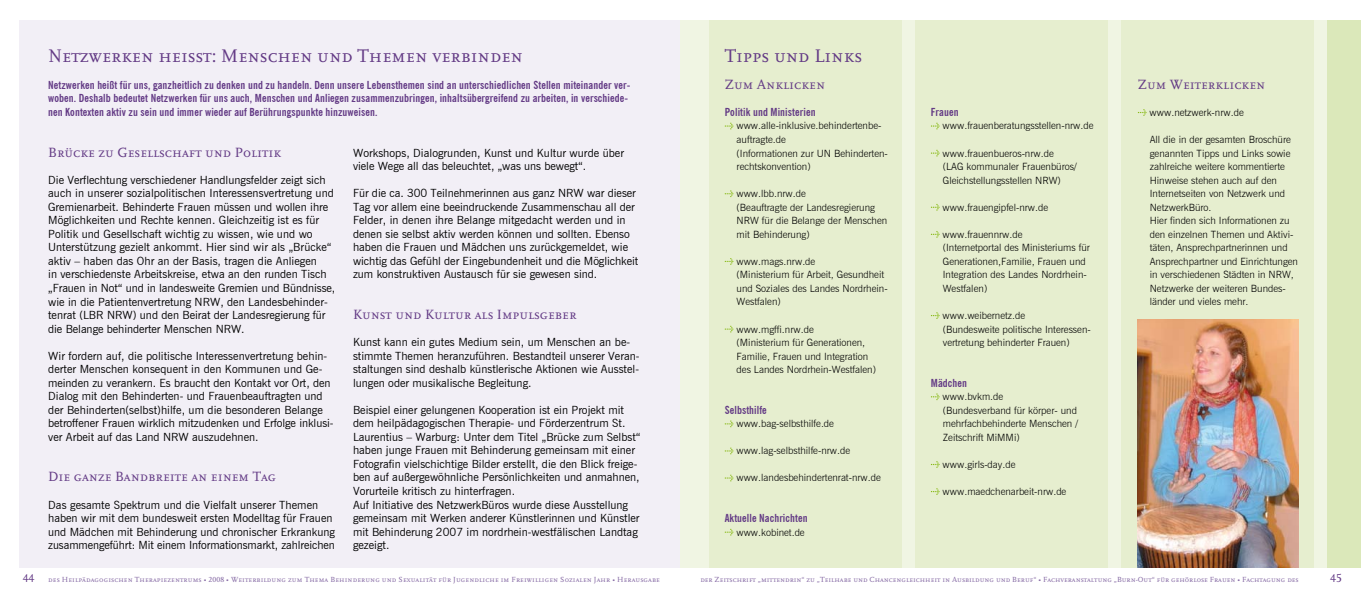
<style>
.page{position:relative;width:1361px;height:596px;background:#fff}
.page>*{position:absolute;margin:0;border:0;box-sizing:border-box;transform-origin:0 0}
.t1{font:19px "Scala LF Caps";color:#633a85}
.t2{font:14px "Scala LF Caps";color:#633a85}
.t3{font:12px "Scala LF Caps";color:#633a85}
.t4{font:11.3px/13.5px "News Gothic BT";color:#000}
.t5{font:700 condensed 11px/13.5px "News Gothic BT";letter-spacing:.01em;color:#633a85}
.t6{font:300 10px/13.5px "News Gothic BT";color:#000}
.t7{font:7.7px "Scala LF Caps";letter-spacing:.01em;color:#8468a3}
.s1{font-size:12px;color:#633a85}
</style>
<div class="page">
<div style="left:20px;top:20px;width:660px;height:547px;background:#f1eef5"></div>
<div style="left:1327px;top:20px;width:34px;height:547px;background:#dbe8ba"></div>
<div style="left:680px;top:20px;width:647px;height:547px;background:#f0f5e3"></div>
<div style="left:1121px;top:20px;width:192px;height:547px;background:#e6eecf"></div>
<div style="left:915px;top:20px;width:192px;height:547px;background:#e6eecf"></div>
<div style="left:709px;top:20px;width:192px;height:547px;background:#e6eecf"></div>
<img style="left:1137px;top:319px;width:161px;height:248px">
<svg style="left:1138px;top:109px;width:8px;height:7px"></svg>
<svg style="left:725px;top:122px;width:8px;height:7px"></svg>
<svg style="left:725px;top:190px;width:8px;height:7px"></svg>
<svg style="left:725px;top:258px;width:8px;height:7px"></svg>
<svg style="left:725px;top:325px;width:8px;height:7px"></svg>
<svg style="left:725px;top:420px;width:8px;height:7px"></svg>
<svg style="left:725px;top:447px;width:8px;height:7px"></svg>
<svg style="left:725px;top:474px;width:8px;height:7px"></svg>
<svg style="left:725px;top:528px;width:8px;height:7px"></svg>
<svg style="left:931px;top:122px;width:8px;height:7px"></svg>
<svg style="left:931px;top:150px;width:8px;height:6px"></svg>
<svg style="left:931px;top:204px;width:8px;height:6px"></svg>
<svg style="left:931px;top:231px;width:8px;height:6px"></svg>
<svg style="left:931px;top:312px;width:8px;height:7px"></svg>
<svg style="left:931px;top:393px;width:8px;height:7px"></svg>
<svg style="left:931px;top:461px;width:8px;height:6px"></svg>
<svg style="left:931px;top:488px;width:8px;height:6px"></svg>
<h1 class="t1" style="left:48px;top:46px;width:476px">Netzwerken heißt: Menschen und Themen verbinden</h1>
<p class="t5" style="left:48px;top:78px;width:584px">Netzwerken heißt für uns, ganzheitlich zu denken und zu handeln. Denn unsere Lebensthemen sind an unterschiedlichen Stellen miteinander ver&shy;woben. Deshalb bedeutet Netzwerken für uns auch, Menschen und Anliegen zusammenzubringen, inhaltsübergreifend zu arbeiten, in verschiede&shy;nen Kontexten aktiv zu sein und immer wieder auf Berührungspunkte hinzuweisen.</p>
<p class="t2" style="left:48px;top:144px;width:235px">Brücke zu Gesellschaft und Politik</p>
<p class="t4" style="left:48px;top:173px;width:289px">Die Verflechtung verschiedener Handlungsfelder zeigt sich auch in unserer sozialpolitischen Interessensvertretung und Gremienarbeit. Behinderte Frauen müssen und wollen ihre Möglichkeiten und Rechte kennen. Gleichzeitig ist es für Politik und Gesellschaft wichtig zu wissen, wie und wo Unterstützung gezielt ankommt. Hier sind wir als „Brücke“ aktiv – haben das Ohr an der Basis, tragen die Anliegen<br>in verschiedenste Arbeitskreise, etwa an den runden Tisch „Frauen in Not“ und in landesweite Gremien und Bündnisse, wie in die Patientenvertretung NRW, den Landesbehinder&shy;tenrat (LBR NRW) und den Beirat der Landesregierung für die Belange behinderter Menschen NRW.</p>
<p class="t4" style="left:48px;top:348px;width:287px">Wir fordern auf, die politische Interessenvertretung behin&shy;derter Menschen konsequent in den Kommunen und Ge&shy;meinden zu verankern. Es braucht den Kontakt vor Ort, den Dialog mit den Behinderten- und Frauenbeauftragten und der Behinderten(selbst)hilfe, um die besonderen Belange betroffener Frauen wirklich mitzudenken und Erfolge inklusi&shy;ver Arbeit auf das Land NRW auszudehnen.</p>
<p class="t2" style="left:48px;top:469px;width:229px">Die ganze Bandbreite an einem Tag</p>
<p class="t4" style="left:48px;top:497px;width:288px">Das gesamte Spektrum und die Vielfalt unserer Themen haben wir mit dem bundesweit ersten Modelltag für Frauen und Mädchen mit Behinderung und chronischer Erkrankung zusammengeführt: Mit einem Informationsmarkt, zahlreichen</p>
<p class="t4" style="left:353px;top:146px;width:272px">Workshops, Dialogrunden, Kunst und Kultur wurde über viele Wege all das beleuchtet, „was uns bewegt“.</p>
<p class="t4" style="left:353px;top:186px;width:287px">Für die ca. 300 Teilnehmerinnen aus ganz NRW war dieser Tag vor allem eine beeindruckende Zusammenschau all der Felder, in denen ihre Belange mitgedacht werden und in denen sie selbst aktiv werden können und sollten. Ebenso haben die Frauen und Mädchen uns zurückgemeldet, wie wichtig das Gefühl der Eingebundenheit und die Möglichkeit zum konstruktiven Austausch für sie gewesen sind.</p>
<p class="t2" style="left:353px;top:306px;width:225px">Kunst und Kultur als Impulsgeber</p>
<p class="t4" style="left:353px;top:335px;width:288px">Kunst kann ein gutes Medium sein, um Menschen an be&shy;stimmte Themen heranzuführen. Bestandteil unserer Veran&shy;staltungen sind deshalb künstlerische Aktionen wie Ausstel&shy;lungen oder musikalische Begleitung.</p>
<p class="t4" style="left:353px;top:402px;width:289px">Beispiel einer gelungenen Kooperation ist ein Projekt mit dem heilpädagogischen Therapie- und Förderzentrum St.<br>Laurentius – Warburg: Unter dem Titel „Brücke zum Selbst“ haben junge Frauen mit Behinderung gemeinsam mit einer Fotografin vielschichtige Bilder erstellt, die den Blick freige&shy;ben auf außergewöhnliche Persönlichkeiten und anmahnen, Vorurteile kritisch zu hinterfragen.<br>Auf Initiative des NetzwerkBüros wurde diese Ausstellung gemeinsam mit Werken anderer Künstlerinnen und Künstler mit Behinderung 2007 im nordrhein-westfälischen Landtag gezeigt.</p>
<h1 class="t1" style="left:725px;top:45px;width:139px">Tipps und Links</h1>
<p class="t2" style="left:725px;top:77px;width:102px">Zum Anklicken</p>
<p class="t5" style="left:725px;top:105px;width:92px">Politik und Ministerien</p>
<p class="t6" style="left:736px;top:119px;width:153px">www.alle-inklusive.behindertenbe&shy;auftragte.de<br>(Informationen zur UN Behinderten&shy;rechtskonvention)</p>
<p class="t6" style="left:736px;top:187px;width:152px">www.lbb.nrw.de<br>(Beauftragte der Landesregierung<br>NRW für die Belange der Menschen mit Behinderung)</p>
<p class="t6" style="left:736px;top:254px;width:153px">www.mags.nrw.de<br>(Ministerium für Arbeit, Gesundheit und Soziales des Landes Nordrhein-<br>Westfalen)</p>
<p class="t6" style="left:736px;top:322px;width:141px">www.mgffi.nrw.de<br>(Ministerium für Generationen,<br>Familie, Frauen und Integration des Landes Nordrhein-Westfalen)</p>
<p class="t5" style="left:725px;top:402px;width:44px">Selbsthilfe</p>
<p class="t6" style="left:736px;top:416px;width:99px">www.bag-selbsthilfe.de</p>
<p class="t6" style="left:736px;top:443px;width:115px">www.lag-selbsthilfe-nrw.de</p>
<p class="t6" style="left:736px;top:471px;width:146px">www.landesbehindertenrat-nrw.de</p>
<p class="t5" style="left:725px;top:511px;width:84px">Aktuelle Nachrichten</p>
<p class="t6" style="left:736px;top:525px;width:70px">www.kobinet.de</p>
<p class="t5" style="left:931px;top:105px;width:29px">Frauen</p>
<p class="t6" style="left:942px;top:119px;width:152px">www.frauenberatungsstellen-nrw.de</p>
<p class="t6" style="left:942px;top:146px;width:136px">www.frauenbueros-nrw.de (LAG kommunaler Frauenbüros/<br>Gleichstellungsstellen NRW)</p>
<p class="t6" style="left:942px;top:200px;width:107px">www.frauengipfel-nrw.de</p>
<p class="t6" style="left:942px;top:227px;width:149px">www.frauennrw.de<br>(Internetportal des Ministeriums für<br>Generationen,Familie, Frauen und<br>Integration des Landes Nordrhein-<br>Westfalen)</p>
<p class="t6" style="left:942px;top:308px;width:150px">www.weibernetz.de<br>(Bundesweite politische Interessen&shy;vertretung behinderter Frauen)</p>
<p class="t5" style="left:931px;top:375px;width:38px">Mädchen</p>
<p class="t6" style="left:942px;top:389px;width:137px">www.bvkm.de<br>(Bundesverband für körper- und mehrfachbehinderte Menschen /<br>Zeitschrift MiMMi)</p>
<p class="t6" style="left:942px;top:457px;width:74px">www.girls-day.de</p>
<p class="t6" style="left:942px;top:484px;width:125px">www.maedchenarbeit-nrw.de</p>
<p class="t2" style="left:1138px;top:77px;width:129px">Zum Weiterklicken</p>
<p class="t6" style="left:1149px;top:105px;width:96px">www.netzwerk-nrw.de</p>
<p class="t6" style="left:1149px;top:132px;width:150px">All die in der gesamten Broschüre genannten Tipps und Links sowie zahlreiche weitere kommentierte<br>Hinweise stehen auch auf den<br>Internetseiten von Netzwerk und<br>NetzwerkBüro.<br>Hier finden sich Informationen zu den einzelnen Themen und Aktivi&shy;täten, Ansprechpartnerinnen und<br>Ansprechpartner und Einrichtungen in verschiedenen Städten in NRW,<br>Netzwerke der weiteren Bundes&shy;länder und vieles mehr.</p>
<p class="t7" style="left:23px;top:574px;width:638px"><span class="s1">44</span> des Heilpädagogischen Therapiezentrums • 2008 • Weiterbildung zum Thema Behinderung und Sexualität für Jugendliche im Freiwilligen Sozialen Jahr • Herausgabe</p>
<p class="t3" style="left:1330px;top:571px;width:13px">45</p>
<p class="t7" style="left:700px;top:575px;width:600px">der Zeitschrift „mittendrin“ zu „Teilhabe und Chancengleichheit in Ausbildung und Beruf“ • Fachveranstaltung „Burn-Out“ für gehörlose Frauen • Fachtagung des</p>
</div>
